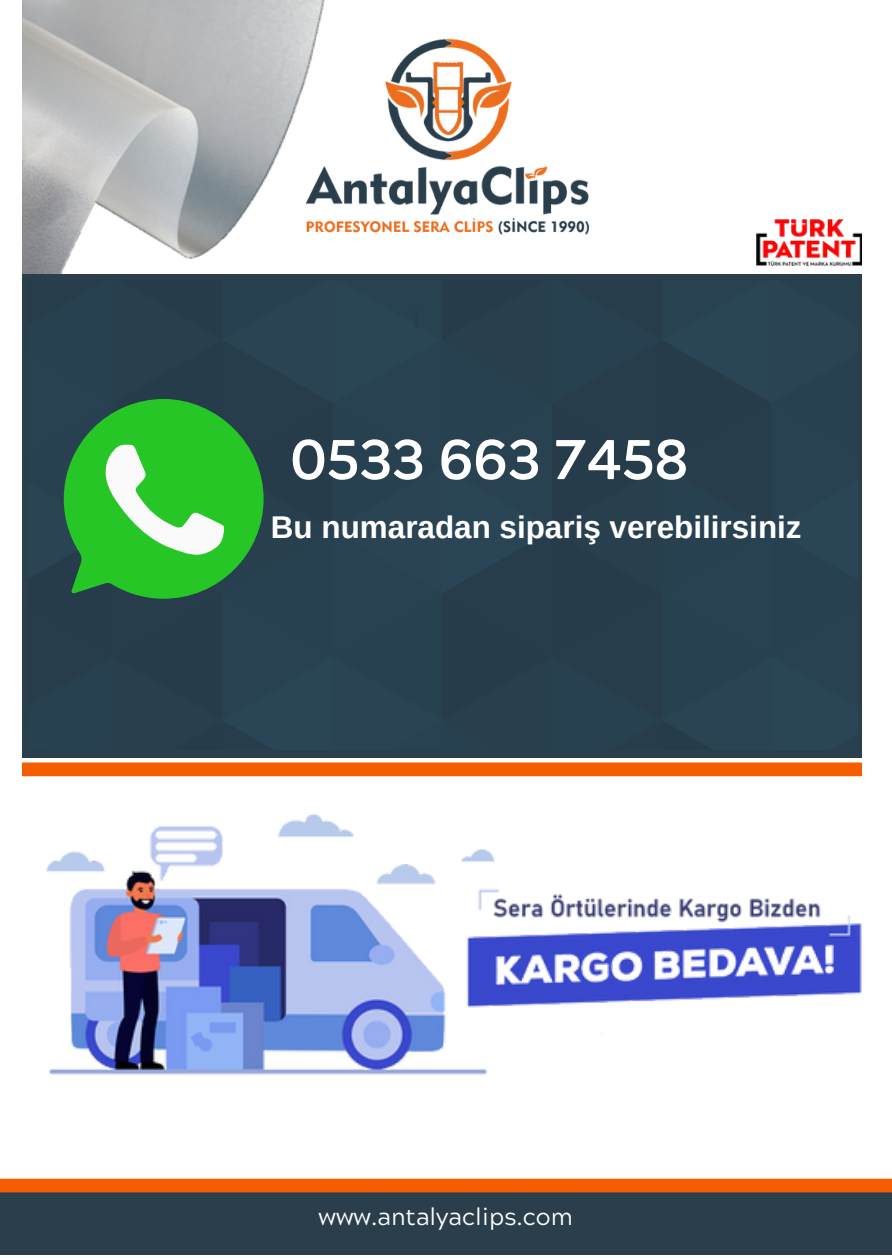
<style>
.page{position:relative;width:892px;height:1258px;background:#fff}
.page>*{position:absolute;margin:0;border:0;box-sizing:border-box;transform-origin:0 0}
.t1{font:700 55.8px "Acherus Grotesque";color:#fff}
.t2{font:700 31.5px "Arimo";color:#fff}
.t3{font:24px "Acherus Grotesque";color:#fff}
</style>
<div class="page">
<div style="left:0;top:1184px;width:891px;height:71px;background:#2a3e4c"></div>
<svg style="left:0;top:1178px;width:891px;height:14px;background:#f4650c"></svg>
<img style="left:328px;top:38px;width:262px;height:197px">
<svg style="left:22px;top:762px;width:840px;height:14px;background:#f46209"></svg>
<img style="left:22px;top:0;width:306px;height:274px">
<div style="left:0;top:274px;width:891px;height:484px;background:#2a3e4c"></div>
<img style="left:756px;top:219px;width:106px;height:47px">
<div style="left:862px;top:217px;width:29px;height:636px;background:#fff"></div>
<div style="left:0;top:0;width:22px;height:885px;background:#fff"></div>
<svg style="left:63px;top:399px;width:201px;height:200px"></svg>
<img style="left:46px;top:813px;width:816px;height:262px">
<h1 class="t1" style="left:290px;top:437px;width:399px">0533 663 7458</h1>
<p class="t2" style="left:271px;top:509px;width:532px">Bu numaradan sipariş verebilirsiniz</p>
<p class="t3" style="left:318px;top:1207px;width:255px">www.antalyaclips.com</p>
</div>
